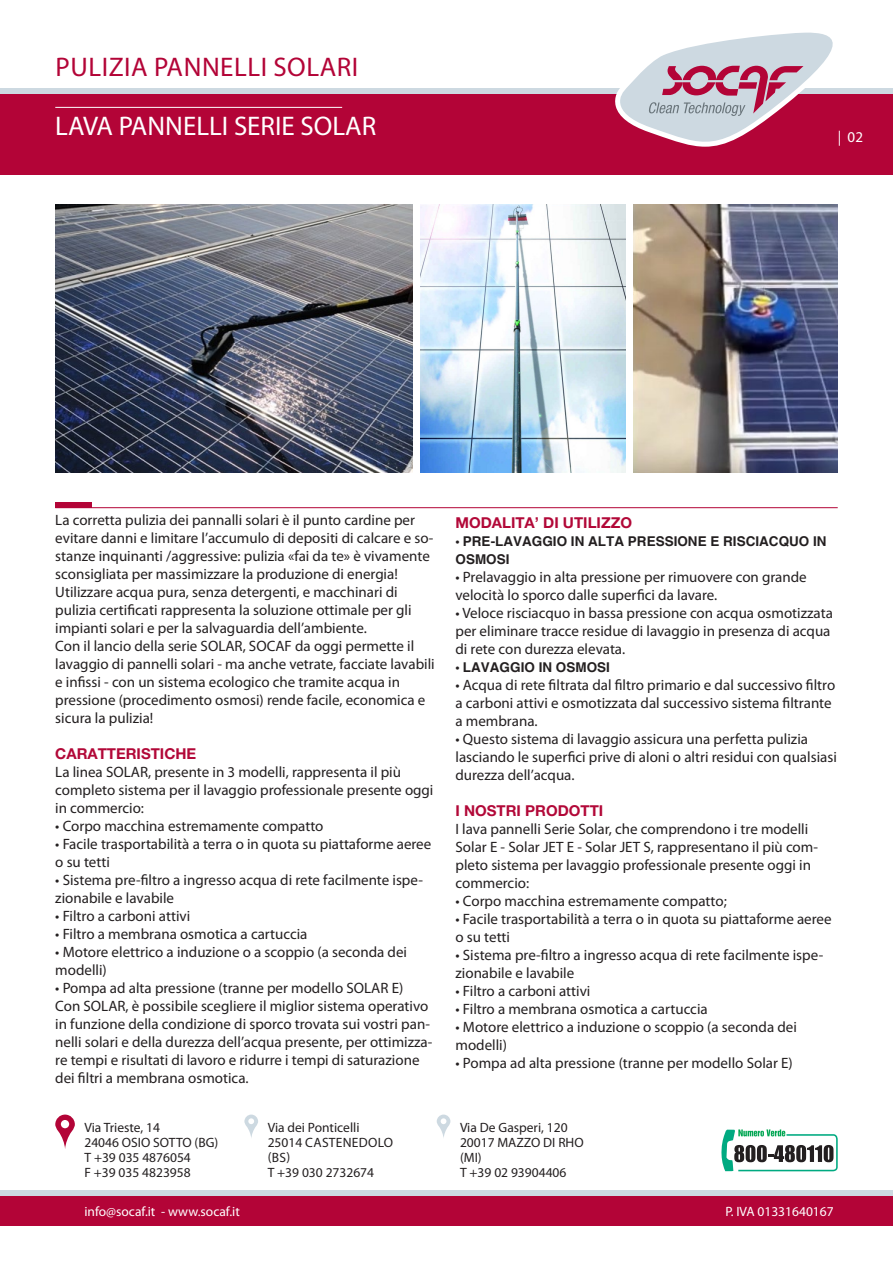
<style>
.page{position:relative;width:893px;height:1263px;background:#fff}
.page>*{position:absolute;margin:0;border:0;box-sizing:border-box;transform-origin:0 0}
.t1{font:27px "Myriad Pro";color:#fff}
.t2{font:27px "Myriad Pro";letter-spacing:.02em;color:#b30437}
.t3{font:15px/18px "Myriad Pro";color:#231f20}
.t4{font:700 15px "Helvetica Neue";color:#b20838}
.t5{font:15px "Myriad Pro";color:#fff}
.t6{font:13.5px/15px "Myriad Pro";color:#231f20}
.t7{font:700 13.5px/18px "Helvetica";color:#231f20}
.t8{font:13.5px "Myriad Pro";color:#fff}
.t9{font:13.5px/15px "Myriad Pro";letter-spacing:.02em;color:#231f20}
.s1{font-family:"Myriad Pro";font-weight:400;font-size:15px}
</style>
<div class="page">
<div style="left:0;top:94px;width:893px;height:80px;background:#b30437"></div>
<div style="left:0;top:1196px;width:893px;height:29px;background:#b30437"></div>
<div style="left:0;top:88px;width:893px;height:6px;background:#cdd9e1"></div>
<div style="left:0;top:1190px;width:893px;height:6px;background:#cdd9e1"></div>
<hr style="left:55px;top:107px;width:287px;height:1px;background:#fff">
<svg style="left:55px;top:1114px;width:20px;height:35px"></svg>
<svg style="left:244px;top:1114px;width:14px;height:24px"></svg>
<svg style="left:437px;top:1114px;width:13px;height:24px"></svg>
<svg style="left:721px;top:1129px;width:117px;height:42px"></svg>
<img style="left:55px;top:204px;width:357px;height:268px">
<img style="left:634px;top:204px;width:204px;height:268px">
<img style="left:421px;top:204px;width:204px;height:268px">
<div style="left:55px;top:502px;width:36px;height:6px;background:#b30437"></div>
<hr style="left:55px;top:507px;width:783px;height:1px;background:#b30437">
<svg style="left:615px;top:32px;width:218px;height:115px"></svg>
<p class="t2" style="left:56px;top:50px;width:304px">PULIZIA PANNELLI SOLARI</p>
<p class="t1" style="left:55px;top:109px;width:323px">LAVA PANNELLI SERIE SOLAR</p>
<p class="t5" style="left:838px;top:128px;width:27px">| 02</p>
<p class="t3" style="left:55px;top:510px;width:380px">La corretta pulizia dei pannalli solari è il punto cardine per evitare danni e limitare l’accumulo di depositi di calcare e so&shy;stanze inquinanti /aggressive: pulizia «fai da te» è vivamente sconsigliata per massimizzare la produzione di energia!</p>
<p class="t3" style="left:55px;top:582px;width:358px">Utilizzare acqua pura, senza detergenti, e macchinari di pulizia certificati rappresenta la soluzione ottimale per gli impianti solari e per la salvaguardia dell’ambiente.</p>
<p class="t3" style="left:55px;top:636px;width:381px">Con il lancio della serie SOLAR, SOCAF da oggi permette il lavaggio di pannelli solari - ma anche vetrate, facciate lavabili e infissi - con un sistema ecologico che tramite acqua in pressione (procedimento osmosi) rende facile, economica e sicura la pulizia!</p>
<p class="t4" style="left:55px;top:744px;width:143px">CARATTERISTICHE</p>
<p class="t3" style="left:55px;top:762px;width:380px">La linea SOLAR, presente in 3 modelli, rappresenta il più completo sistema per il lavaggio professionale presente oggi in commercio:</p>
<p class="t3" style="left:55px;top:816px;width:270px">• Corpo macchina estremamente compatto</p>
<p class="t3" style="left:55px;top:834px;width:378px">• Facile trasportabilità a terra o in quota su piattaforme aeree o su tetti</p>
<p class="t3" style="left:55px;top:870px;width:369px">• Sistema pre-filtro a ingresso acqua di rete facilmente ispe&shy;zionabile e lavabile</p>
<p class="t3" style="left:55px;top:906px;width:136px">• Filtro a carboni attivi</p>
<p class="t3" style="left:55px;top:924px;width:254px">• Filtro a membrana osmotica a cartuccia</p>
<p class="t3" style="left:55px;top:942px;width:353px">• Motore elettrico a induzione o a scoppio (a seconda dei modelli)</p>
<p class="t3" style="left:55px;top:978px;width:350px">• Pompa ad alta pressione (tranne per modello SOLAR E)</p>
<p class="t3" style="left:55px;top:996px;width:379px">Con SOLAR, è possibile scegliere il miglior sistema operativo in funzione della condizione di sporco trovata sui vostri pan&shy;nelli solari e della durezza dell’acqua presente, per ottimizza&shy;re tempi e risultati di lavoro e ridurre i tempi di saturazione dei filtri a membrana osmotica.</p>
<p class="t4" style="left:455px;top:513px;width:178px">MODALITA’ DI UTILIZZO</p>
<p class="t7" style="left:455px;top:533px;width:373px"><span class="s1">•</span> PRE-LAVAGGIO IN ALTA PRESSIONE E RISCIACQUO IN<br>OSMOSI</p>
<p class="t3" style="left:455px;top:568px;width:353px">• Prelavaggio in alta pressione per rimuovere con grande velocità lo sporco dalle superfici da lavare.</p>
<p class="t3" style="left:455px;top:604px;width:379px">• Veloce risciacquo in bassa pressione con acqua osmotizzata per eliminare tracce residue di lavaggio in presenza di acqua di rete con durezza elevata.</p>
<p class="t7" style="left:455px;top:659px;width:156px"><span class="s1">•</span> LAVAGGIO IN OSMOSI</p>
<p class="t3" style="left:455px;top:676px;width:381px">• Acqua di rete filtrata dal filtro primario e dal successivo filtro a carboni attivi e osmotizzata dal successivo sistema filtrante a membrana.</p>
<p class="t3" style="left:455px;top:730px;width:383px">• Questo sistema di lavaggio assicura una perfetta pulizia lasciando le superfici prive di aloni o altri residui con qualsiasi durezza dell’acqua.</p>
<p class="t4" style="left:455px;top:801px;width:149px">I NOSTRI PRODOTTI</p>
<p class="t3" style="left:455px;top:820px;width:364px">I lava pannelli Serie Solar, che comprendono i tre modelli Solar E - Solar JET E - Solar JET S, rappresentano il più com&shy;pleto sistema per lavaggio professionale presente oggi in commercio:</p>
<p class="t3" style="left:455px;top:892px;width:273px">• Corpo macchina estremamente compatto;</p>
<p class="t3" style="left:455px;top:910px;width:378px">• Facile trasportabilità a terra o in quota su piattaforme aeree o su tetti</p>
<p class="t3" style="left:455px;top:946px;width:369px">• Sistema pre-filtro a ingresso acqua di rete facilmente ispe&shy;zionabile e lavabile</p>
<p class="t3" style="left:455px;top:982px;width:136px">• Filtro a carboni attivi</p>
<p class="t3" style="left:455px;top:1000px;width:254px">• Filtro a membrana osmotica a cartuccia</p>
<p class="t3" style="left:455px;top:1018px;width:343px">• Motore elettrico a induzione o scoppio (a seconda dei modelli)</p>
<p class="t3" style="left:455px;top:1054px;width:339px">• Pompa ad alta pressione (tranne per modello Solar E)</p>
<p class="t6" style="left:84px;top:1120px;width:77px">Via Trieste, 14</p>
<p class="t6" style="left:84px;top:1135px;width:135px">24046 OSIO SOTTO (BG)</p>
<p class="t6" style="left:84px;top:1150px;width:108px">T +39 035 4876054</p>
<p class="t6" style="left:84px;top:1165px;width:108px">F +39 035 4823958</p>
<p class="t6" style="left:268px;top:1120px;width:93px">Via dei Ponticelli</p>
<p class="t9" style="left:268px;top:1135px;width:127px">25014 CASTENEDOLO (BS)</p>
<p class="t6" style="left:268px;top:1165px;width:108px">T +39 030 2732674</p>
<p class="t6" style="left:460px;top:1120px;width:109px">Via De Gasperi, 120</p>
<p class="t6" style="left:460px;top:1135px;width:125px">20017 MAZZO DI RHO (MI)</p>
<p class="t6" style="left:460px;top:1165px;width:108px">T +39 02 93904406</p>
<p class="t8" style="left:84px;top:1202px;width:157px">info@socaf.it - www.socaf.it</p>
<p class="t8" style="left:725px;top:1202px;width:110px">P. IVA 01331640167</p>
</div>
